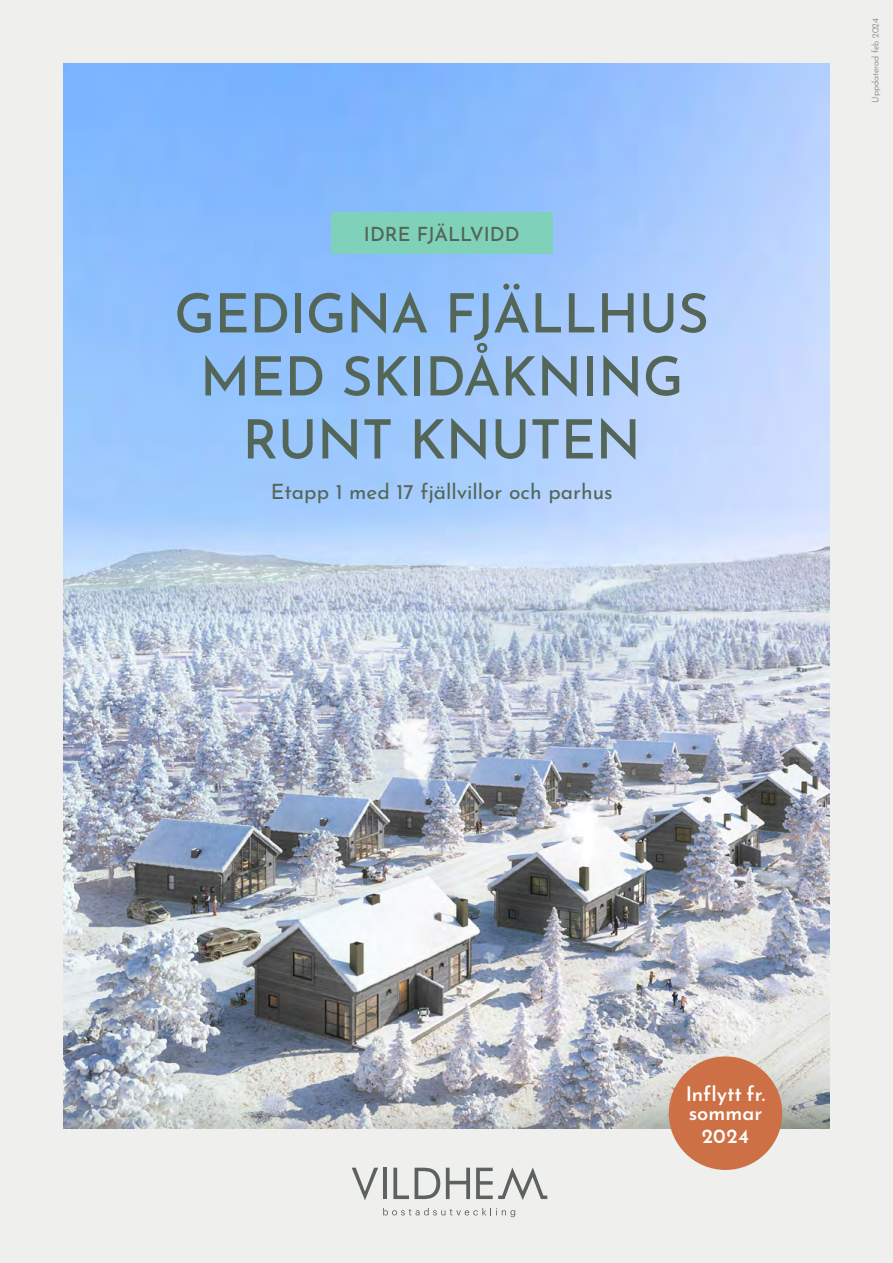
<style>
.page{position:relative;width:893px;height:1263px;background:#efefed}
.page>*{position:absolute;margin:0;border:0;box-sizing:border-box;transform-origin:0 0}
.t1{font:500 54px/63px "Josefin Sans";letter-spacing:-.01em;color:#536657;text-align:center}
.t2{font:21px "Josefin Sans";color:#536657}
.t3{font:600 20.1px/19.5px "Josefin Sans";color:#fff}
.t4{font:500 19.5px "Josefin Sans";color:#536657}
.t5{font:300 9px "Josefin Sans";color:#536657}
</style>
<div class="page">
<img style="left:64px;top:64px;width:765px;height:1065px">
<div style="left:331px;top:213px;width:221px;height:41px;background:#7fd2b9"></div>
<div style="left:669px;top:1056px;width:113px;height:114px;background:#ce7046;border-radius:50%"></div>
<svg style="left:383px;top:1208px;width:132px;height:9px"></svg>
<svg style="left:352px;top:1168px;width:26px;height:32px"></svg>
<hr style="left:383px;top:1168px;width:4px;height:31px;background:#5c625f">
<svg style="left:393px;top:1168px;width:16px;height:31px"></svg>
<svg style="left:415px;top:1168px;width:25px;height:31px"></svg>
<svg style="left:446px;top:1168px;width:24px;height:31px"></svg>
<svg style="left:476px;top:1167px;width:71px;height:33px"></svg>
<p class="t4" style="left:364px;top:219px;width:157px">IDRE FJÄLLVIDD</p>
<p class="t1" style="left:174px;top:278px;width:536px">GEDIGNA FJÄLLHUS<br>MED SKIDÅKNING<br>RUNT KNUTEN</p>
<p class="t2" style="left:271px;top:476px;width:344px">Etapp 1 med 17 fjällvillor och parhus</p>
<p class="t5" style="left:869px;top:103px;width:85px;rotate:-90deg">Uppdaterad feb 2024</p>
<p class="t3" style="left:686px;top:1082px;width:81px">Inflytt fr. sommar</p>
<p class="t3" style="left:702px;top:1125px;width:49px">2024</p>
</div>
